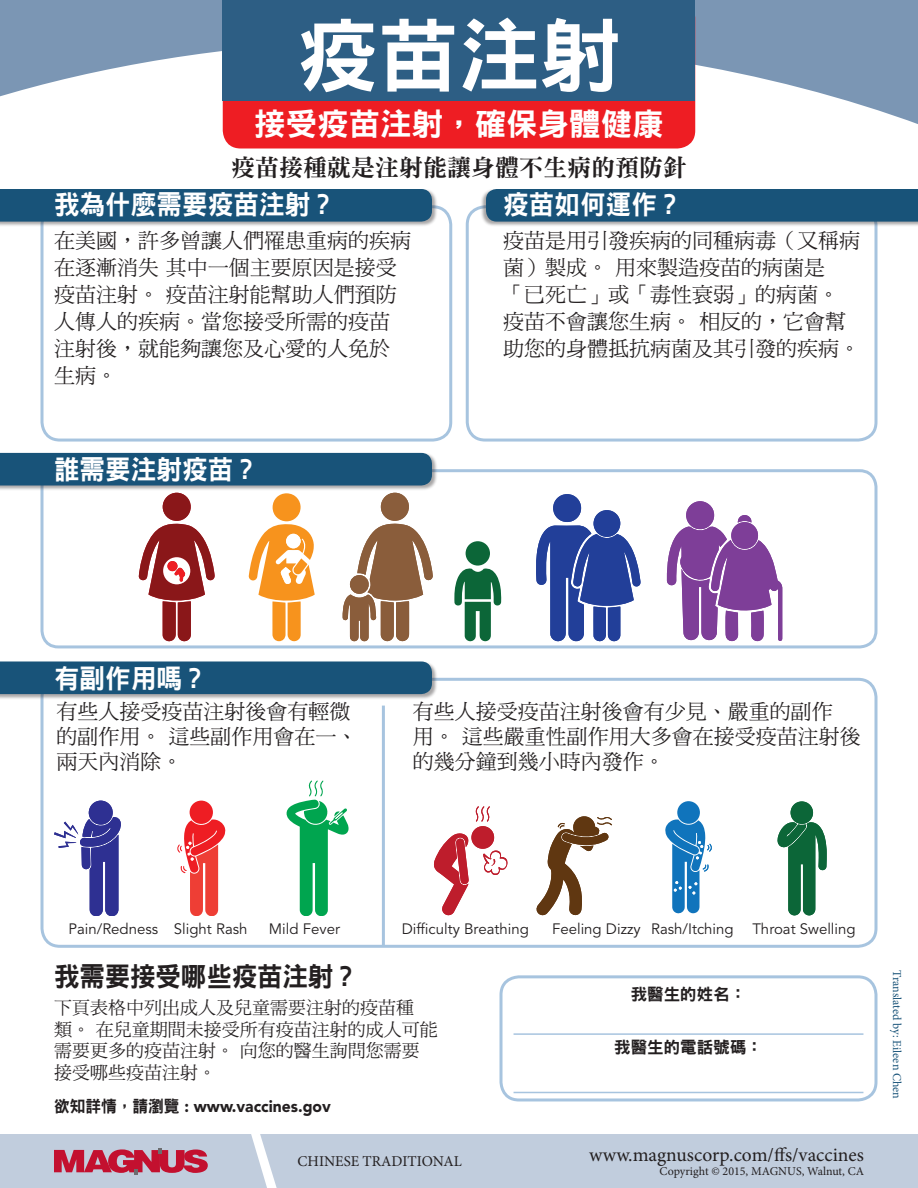
<style>
.page{position:relative;width:918px;height:1188px;background:#fff}
.page>*{position:absolute;margin:0;border:0;box-sizing:border-box;transform-origin:0 0}
.t1{font:81px "DF Hei Std W9";color:#fff}
.t2{font:31.5px "DF Hei Std W9";color:#fff}
.t3{font:27px "DF Hei Std W9";color:#fff;scale:.95 1}
.t4{font:27px "DF Hei Std W9";letter-spacing:-.01em;color:#231f20;scale:.95 1}
.t5{font:24px "DF Ming Std W9";color:#231f20}
.t6{font:21px/27px "DF Ming Std W5";color:#231f20}
.t7{font:19.5px "Minion Pro";color:#231f20}
.t8{font:18px/21.6px "DF Ming Std W5";color:#231f20}
.t9{font:900 16.5px "Avenir LT Std";color:#231f20;scale:.95 1}
.t10{font:16.5px "DF Hei Std W9";color:#231f20}
.t11{font:15px "Avenir LT Std";color:#231f20}
.t12{font:15px "Minion Pro";color:#231f20}
.t13{font:12px "Minion Pro";color:#231f20}
.t14{font:12px "Minion Pro";color:#185379}
.s1{font-family:"DF Hei Std W9";font-weight:400}
</style>
<div class="page">
<svg style="left:0;top:0;width:918px;height:148px;fill:#7b96b4"></svg>
<svg style="left:0;top:1134px;width:918px;height:54px;background:#c1c3d4"></svg>
<div style="left:223px;top:0;width:472px;height:148px;background:#ee1d23;border-radius:18px"></div>
<div style="left:223px;top:0;width:472px;height:100px;background:#2d5e84"></div>
<div style="left:466px;top:205px;width:412px;height:237px;border:3px solid #a7c4df;border-radius:18px"></div>
<div style="left:40px;top:205px;width:412px;height:237px;border:3px solid #a7c4df;border-radius:18px"></div>
<div style="left:40px;top:678px;width:838px;height:270px;border:3px solid #a7c4df;border-radius:18px"></div>
<div style="left:0;top:189px;width:438px;height:38px;background:#231f20;opacity:.4"></div>
<div style="left:0;top:189px;width:432px;height:33px;background:#185379"></div>
<div style="left:0;top:661px;width:438px;height:39px;background:#231f20;opacity:.4"></div>
<div style="left:0;top:662px;width:432px;height:32px;background:#185379"></div>
<div style="left:481px;top:189px;width:437px;height:38px;background:#231f20;opacity:.4"></div>
<div style="left:486px;top:189px;width:432px;height:33px;background:#185379"></div>
<div style="left:40px;top:469px;width:837px;height:179px;border:3px solid #a7c4df;border-radius:17px"></div>
<div style="left:0;top:453px;width:438px;height:38px;background:#231f20;opacity:.4"></div>
<div style="left:0;top:453px;width:432px;height:32px;background:#185379"></div>
<div style="left:500px;top:975px;width:378px;height:126px;border:3px solid #a7c4df;border-radius:18px"></div>
<hr style="left:514px;top:1033px;width:349px;height:2px;background:#a7c4df">
<hr style="left:514px;top:1092px;width:349px;height:1px;background:#a7c4df">
<hr style="left:382px;top:706px;width:3px;height:239px;background:#a7c4df">
<div style="left:163px;top:493px;width:28px;height:28px;background:#8a1719;border-radius:50%"></div>
<svg style="left:139px;top:523px;width:76px;height:118px"></svg>
<div style="left:273px;top:493px;width:28px;height:28px;background:#f7931d;border-radius:50%"></div>
<svg style="left:248px;top:524px;width:67px;height:117px"></svg>
<div style="left:381px;top:493px;width:28px;height:28px;background:#8a5d3b;border-radius:50%"></div>
<svg style="left:343px;top:523px;width:90px;height:118px"></svg>
<div style="left:350px;top:575px;width:19px;height:19px;background:#8a5d3b;border-radius:50%"></div>
<svg style="left:454px;top:568px;width:47px;height:73px"></svg>
<div style="left:466px;top:541px;width:24px;height:25px;background:#0c6638;border-radius:50%"></div>
<div style="left:553px;top:494px;width:28px;height:28px;background:#223f99;border-radius:50%"></div>
<div style="left:594px;top:510px;width:26px;height:27px;background:#223f99;border-radius:50%"></div>
<svg style="left:536px;top:525px;width:105px;height:116px"></svg>
<div style="left:686px;top:501px;width:28px;height:28px;background:#7e3e98;border-radius:50%"></div>
<svg style="left:667px;top:515px;width:115px;height:126px"></svg>
<div style="left:89px;top:801px;width:24px;height:24px;background:#2e3092;border-radius:50%"></div>
<svg style="left:54px;top:817px;width:67px;height:98px"></svg>
<div style="left:190px;top:801px;width:23px;height:23px;background:#ee1d23;border-radius:50%"></div>
<svg style="left:177px;top:819px;width:49px;height:96px"></svg>
<svg style="left:286px;top:780px;width:63px;height:135px"></svg>
<div style="left:677px;top:801px;width:23px;height:23px;background:#1074bc;border-radius:50%"></div>
<svg style="left:665px;top:819px;width:47px;height:95px"></svg>
<div style="left:471px;top:826px;width:23px;height:23px;background:#be1d2c;border-radius:50%"></div>
<svg style="left:434px;top:833px;width:35px;height:82px"></svg>
<svg style="left:475px;top:806px;width:15px;height:16px"></svg>
<svg style="left:483px;top:850px;width:25px;height:25px"></svg>
<svg style="left:536px;top:816px;width:76px;height:99px"></svg>
<svg style="left:777px;top:822px;width:50px;height:93px"></svg>
<div style="left:791px;top:801px;width:22px;height:23px;background:#0c6638;border-radius:50%"></div>
<h1 class="t1" style="left:297px;top:11px;width:325px">疫苗注射</h1>
<h2 class="t2" style="left:254px;top:106px;width:411px">接受疫苗注射，確保身體健康</h2>
<p class="t5" style="left:231px;top:155px;width:457px">疫苗接種就是注射能讓身體不生病的預防針</p>
<p class="t3" style="left:54px;top:190px;width:299px">我為什麼需要疫苗注射？</p>
<p class="t6" style="left:54px;top:227px;width:358px">在美國，許多曾讓人們罹患重病的疾病在逐漸消失 其中一個主要原因是接受疫苗注射。 疫苗注射能幫助人們預防人傳人的疾病。當您接受所需的疫苗注射後，就能夠讓您及心愛的人免於生病。</p>
<p class="t3" style="left:54px;top:455px;width:218px">誰需要注射疫苗？</p>
<p class="t3" style="left:503px;top:190px;width:191px">疫苗如何運作？</p>
<p class="t6" style="left:503px;top:227px;width:359px">疫苗是用引發疾病的同種病毒（又稱病菌）製成。 用來製造疫苗的病菌是<br>「已死亡」或「毒性衰弱」的病菌。疫苗不會讓您生病。 相反的，它會幫助您的身體抵抗病菌及其引發的疾病。</p>
<p class="t3" style="left:54px;top:664px;width:164px">有副作用嗎？</p>
<p class="t6" style="left:57px;top:699px;width:302px;line-height:25.2px">有些人接受疫苗注射後會有輕微的副作用。 這些副作用會在一、兩天內消除。</p>
<p class="t6" style="left:413px;top:699px;width:449px;line-height:25.2px">有些人接受疫苗注射後會有少見、嚴重的副作<br>用。 這些嚴重性副作用大多會在接受疫苗注射後的幾分鐘到幾小時內發作。</p>
<p class="t11" style="left:68px;top:920px;width:181px">Pain/Redness Slight Rash</p>
<p class="t11" style="left:269px;top:920px;width:73px">Mild Fever</p>
<p class="t11" style="left:402px;top:920px;width:129px">Difficulty Breathing</p>
<p class="t11" style="left:552px;top:920px;width:305px">Feeling Dizzy Rash/Itching Throat Swelling</p>
<p class="t4" style="left:54px;top:961px;width:323px">我需要接受哪些疫苗注射？</p>
<p class="t8" style="left:54px;top:996px;width:385px">下頁表格中列出成人及兒童需要注射的疫苗種<br>類。 在兒童期間未接受所有疫苗注射的成人可能需要更多的疫苗注射。 向您的醫生詢問您需要接受哪些疫苗注射。</p>
<p class="t9" style="left:54px;top:1096px;width:293px"><span class="s1">欲知詳情，請瀏覽</span> : www.vaccines.gov</p>
<p class="t12" style="left:298px;top:1151px;width:166px">CHINESE TRADITIONAL</p>
<p class="t10" style="left:631px;top:985px;width:117px">我醫生的姓名：</p>
<p class="t10" style="left:614px;top:1038px;width:150px">我醫生的電話號碼：</p>
<p class="t7" style="left:589px;top:1142px;width:276px">www.magnuscorp.com/ffs/vaccines</p>
<p class="t13" style="left:660px;top:1163px;width:206px">Copyright © 2015, MAGNUS, Walnut, CA</p>
<p class="t14" style="left:905px;top:970px;width:130px;rotate:90deg">Translated by: Eileen Chen</p>
</div>
